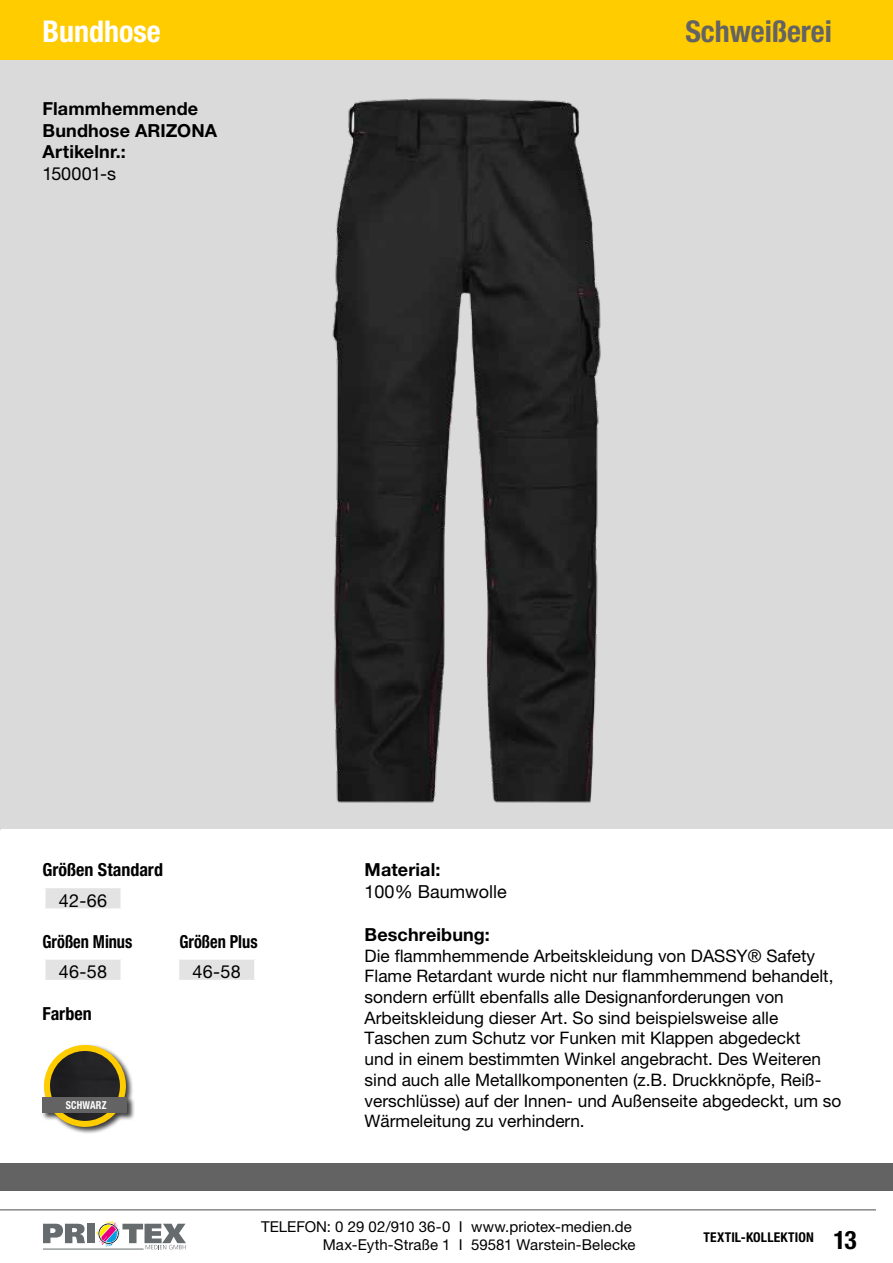
<style>
.page{position:relative;width:893px;height:1263px;background:#fff}
.page>*{position:absolute;margin:0;border:0;box-sizing:border-box;transform-origin:0 0}
.t1{font:700 condensed 30px "Helvetica Neue LT Pro";color:#646363}
.t2{font:700 condensed 30px "Helvetica Neue LT Pro";color:#fff}
.t3{font:700 condensed 25.5px "Helvetica Neue LT Pro";color:#000}
.t4{font:700 18px/21.6px "Helvetica Neue LT Pro";letter-spacing:.005em;color:#000}
.t5{font:18px "Helvetica Neue LT Pro";color:#000}
.t6{font:700 condensed 18px "Helvetica Neue LT Pro";color:#000;scale:.91 1}
.t7{font:700 condensed 18px "Helvetica Neue LT Pro";color:#000}
.t8{font:17.25px/20.7px "Helvetica Neue LT Pro";color:#000}
.t9{font:15px/18px "Helvetica Neue LT Pro";letter-spacing:.005em;color:#000;text-align:right}
.t10{font:700 condensed 13.5px "Helvetica Neue LT Pro";letter-spacing:.015em;color:#000}
.t11{font:700 condensed 10.95px "Helvetica Neue LT Pro";letter-spacing:.025em;color:#fff;scale:.91 1}
</style>
<div class="page">
<div style="left:0;top:58px;width:893px;height:771px;background:#dadada"></div>
<hr style="left:0;top:1209px;width:876px;height:1px;background:#878787">
<svg style="left:43px;top:1224px;width:42px;height:19px"></svg>
<div style="left:87px;top:1224px;width:7px;height:19px;background:#666b6e"></div>
<hr style="left:43px;top:1249px;width:101px;height:1px;background:#666b6e">
<svg style="left:96px;top:1221px;width:90px;height:28px"></svg>
<div style="left:0;top:1163px;width:893px;height:28px;background:#646363"></div>
<div style="left:0;top:0;width:893px;height:60px;background:#fc0"></div>
<div style="left:44px;top:887px;width:78px;height:23px;background:#e3e3e3"></div>
<hr style="left:43px;top:888px;width:3px;height:20px;background:#fff">
<hr style="left:43px;top:885px;width:80px;height:3px;background:#fff">
<hr style="left:43px;top:908px;width:80px;height:3px;background:#fff">
<div style="left:44px;top:958px;width:78px;height:23px;background:#e3e3e3"></div>
<hr style="left:43px;top:960px;width:3px;height:20px;background:#fff">
<hr style="left:120px;top:960px;width:3px;height:20px;background:#fff">
<hr style="left:43px;top:957px;width:80px;height:3px;background:#fff">
<hr style="left:43px;top:980px;width:80px;height:3px;background:#fff">
<div style="left:178px;top:958px;width:78px;height:23px;background:#e3e3e3"></div>
<hr style="left:176px;top:960px;width:3px;height:20px;background:#fff">
<hr style="left:254px;top:960px;width:3px;height:20px;background:#fff">
<hr style="left:176px;top:957px;width:81px;height:3px;background:#fff">
<hr style="left:176px;top:980px;width:81px;height:3px;background:#fff">
<div style="left:41px;top:1043px;width:94px;height:91px;background:#000;opacity:.75"></div>
<img style="left:47px;top:1048px;width:76px;height:76px;border-radius:38px">
<div style="left:44px;top:1045px;width:82px;height:82px;border:6px solid #fc0;border-radius:50%"></div>
<div style="left:43px;top:1097px;width:84px;height:16px;background:#646363"></div>
<img style="left:76px;top:98px;width:525px;height:811px">
<h1 class="t2" style="left:43px;top:13px;width:120px">Bundhose</h1>
<h1 class="t1" style="left:685px;top:13px;width:148px">Schweißerei</h1>
<p class="t4" style="left:43px;top:97px;width:176px">Flammhemmende<br>Bundhose ARIZONA<br>Artikelnr.:</p>
<p class="t5" style="left:43px;top:163px;width:75px">150001-s</p>
<p class="t7" style="left:43px;top:859px;width:122px">Größen Standard</p>
<p class="t5" style="left:59px;top:889px;width:50px">42-66</p>
<p class="t6" style="left:43px;top:931px;width:100px">Größen Minus</p>
<p class="t6" style="left:179px;top:931px;width:87px">Größen Plus</p>
<p class="t5" style="left:59px;top:961px;width:50px">46-58</p>
<p class="t5" style="left:193px;top:961px;width:50px">46-58</p>
<p class="t7" style="left:43px;top:1003px;width:51px">Farben</p>
<p class="t11" style="left:66px;top:1098px;width:46px">SCHWARZ</p>
<p class="t4" style="left:365px;top:858px;width:77px">Material:</p>
<p class="t5" style="left:365px;top:880px;width:144px">100% Baumwolle</p>
<p class="t4" style="left:365px;top:923px;width:127px">Beschreibung:</p>
<p class="t8" style="left:365px;top:945px;width:478px">Die flammhemmende Arbeitskleidung von DASSY® Safety Flame Retardant wurde nicht nur flammhemmend behandelt, sondern erfüllt ebenfalls alle Designanforderungen von Arbeitskleidung dieser Art. So sind beispielsweise alle Taschen zum Schutz vor Funken mit Klappen abgedeckt<br>und in einem bestimmten Winkel angebracht. Des Weiteren sind auch alle Metallkomponenten (z.B. Druckknöpfe, Reiß&shy;verschlüsse) auf der Innen- und Außenseite abgedeckt, um so Wärmeleitung zu verhindern.</p>
<p class="t9" style="left:261px;top:1218px;width:376px">TELEFON: 0 29 02/910 36-0 I www.priotex-medien.de<br>Max-Eyth-Straße 1 I 59581 Warstein-Belecke</p>
<h2 class="t3" style="left:833px;top:1225px;width:25px">13</h2>
<p class="t10" style="left:703px;top:1228px;width:112px">TEXTIL-KOLLEKTION</p>
</div>
